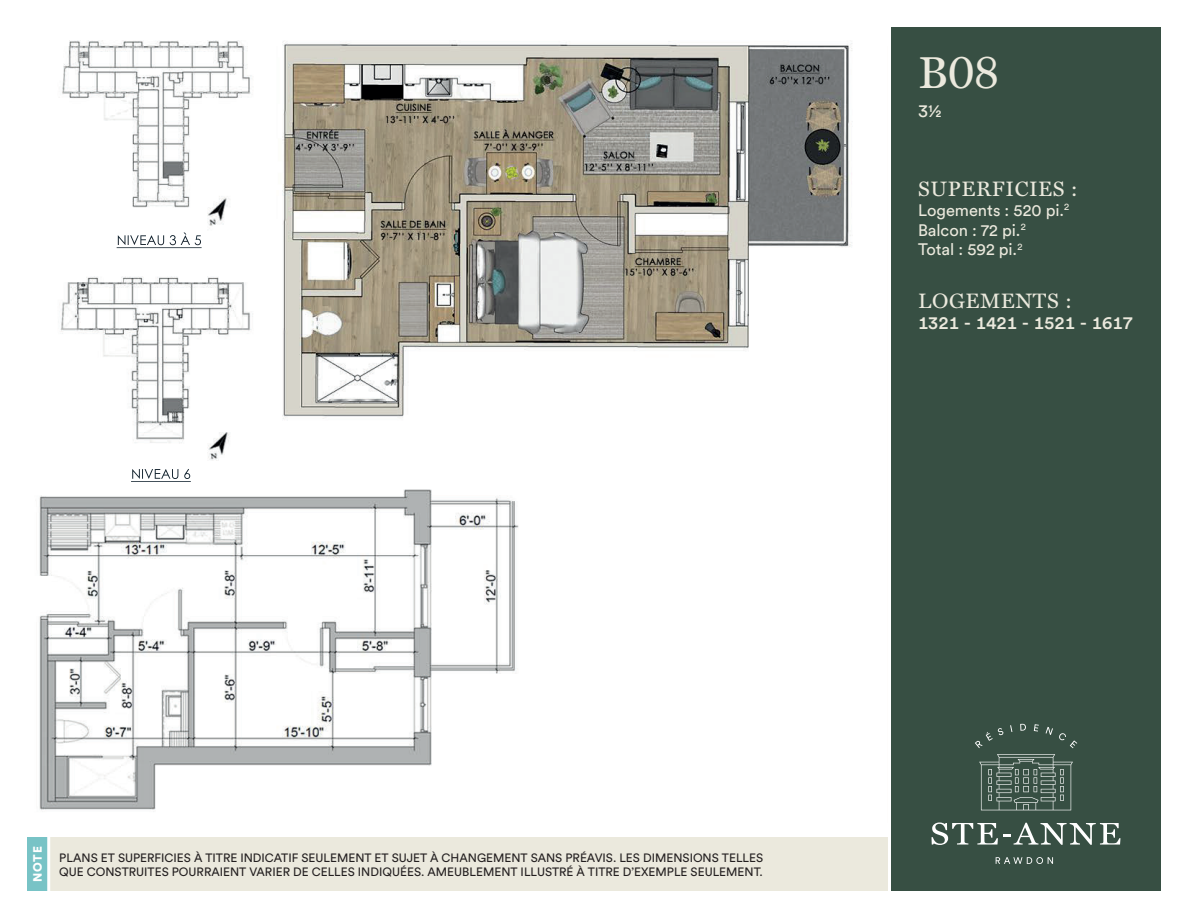
<style>
.page{position:relative;width:1188px;height:918px;background:#fff}
.page>*{position:absolute;margin:0;border:0;box-sizing:border-box;transform-origin:0 0}
.t1{font:45px "Miller Text";color:#ebe9dd}
.t2{font:21px "Miller Text";letter-spacing:.03em;color:#ebe9dd}
.t3{font:500 18px "Circular Std";color:#ebe9dd}
.t4{font:18px "Circular Std";color:#ebe9dd}
.t5{font:16.5px/19.8px "Circular Std";color:#ebe9dd}
.t6{font:12px/14.4px "Circular Std";color:#231f20}
.t7{font:900 12px "Circular Std";color:#fff}
</style>
<div class="page">
<img style="left:39px;top:40px;width:813px;height:770px">
<img style="left:117px;top:233px;width:85px;height:15px">
<img style="left:131px;top:469px;width:60px;height:13px">
<div style="left:27px;top:837px;width:864px;height:54px;background:#ebe9dd"></div>
<div style="left:888px;top:27px;width:273px;height:864px;background:#374f43"></div>
<svg style="left:932px;top:823px;width:188px;height:22px"></svg>
<svg style="left:996px;top:857px;width:57px;height:7px"></svg>
<svg style="left:979px;top:754px;width:94px;height:56px;background:#53685d"></svg>
<svg style="left:975px;top:728px;width:29px;height:20px"></svg>
<svg style="left:1010px;top:725px;width:2px;height:7px"></svg>
<svg style="left:1020px;top:724px;width:6px;height:7px"></svg>
<svg style="left:1034px;top:724px;width:5px;height:8px"></svg>
<svg style="left:1046px;top:727px;width:7px;height:8px"></svg>
<svg style="left:1059px;top:733px;width:18px;height:15px"></svg>
<svg style="left:27px;top:837px;width:23px;height:54px"></svg>
<h1 class="t1" style="left:918px;top:37px;width:83px">B08</h1>
<h3 class="t4" style="left:918px;top:99px;width:25px">3½</h3>
<h2 class="t2" style="left:918px;top:172px;width:161px">SUPERFICIES :</h2>
<h3 class="t5" style="left:918px;top:200px;width:153px">Logements : 520 pi.<sup>2<br></sup>Balcon : 72 pi.<sup>2<br></sup>Total : 592 pi.<sup>2</sup></h3>
<h2 class="t2" style="left:918px;top:284px;width:156px">LOGEMENTS :</h2>
<h3 class="t3" style="left:918px;top:312px;width:217px">1321 - 1421 - 1521 - 1617</h3>
<p class="t7" style="left:30px;top:882px;width:37px;rotate:-90deg">NOTE</p>
<p class="t6" style="left:59px;top:850px;width:705px">PLANS ET SUPERFICIES À TITRE INDICATIF SEULEMENT ET SUJET À CHANGEMENT SANS PRÉAVIS. LES DIMENSIONS TELLES<br>QUE CONSTRUITES POURRAIENT VARIER DE CELLES INDIQUÉES. AMEUBLEMENT ILLUSTRÉ À TITRE D’EXEMPLE SEULEMENT.</p>
</div>
